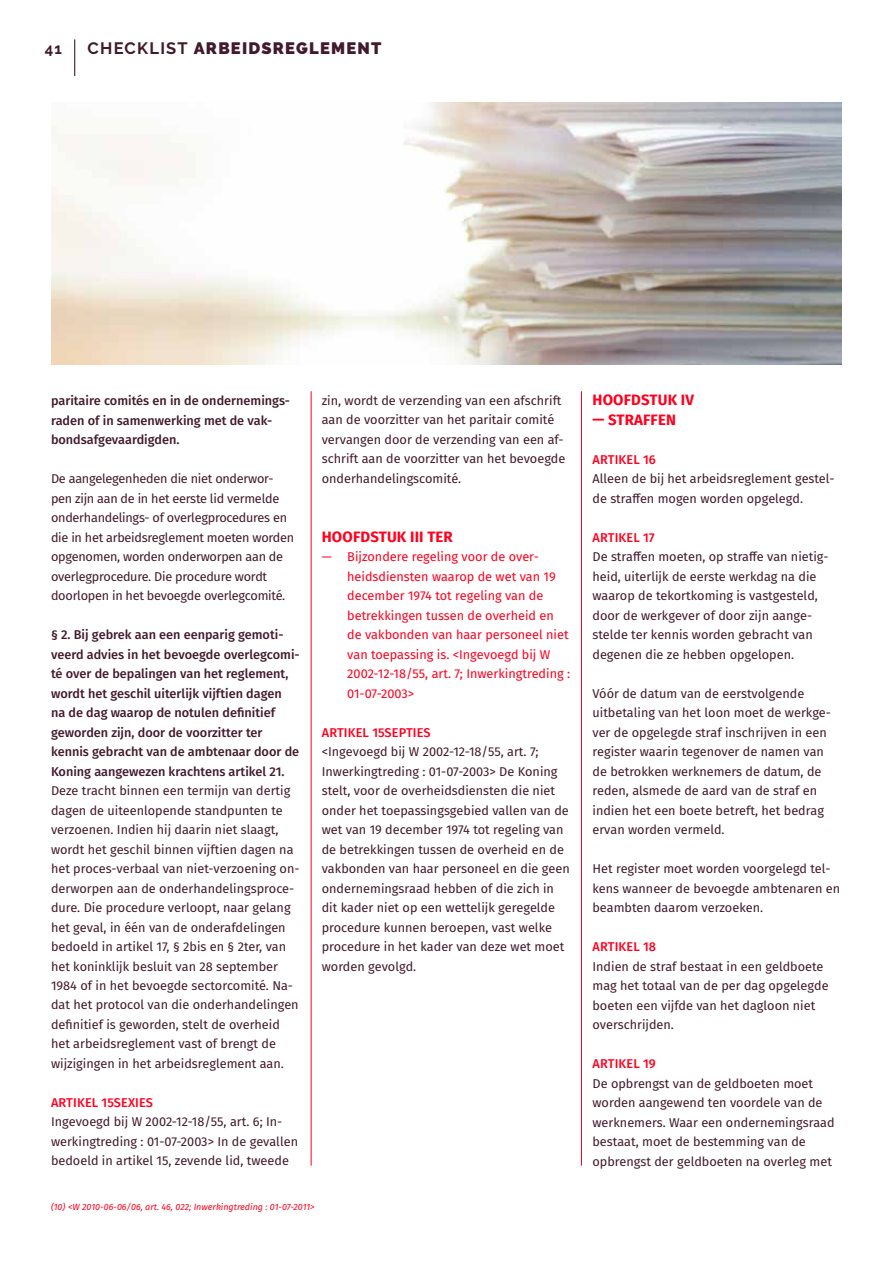
<style>
.page{position:relative;width:893px;height:1263px;background:#fff}
.page>*{position:absolute;margin:0;border:0;box-sizing:border-box;transform-origin:0 0}
.t1{font:900 16.5px "Raleway";letter-spacing:.075em;color:#421a2c}
.t2{font:700 15px "Fira Sans";letter-spacing:.01em;color:#ff001e}
.t3{font:700 15px "Raleway";color:#421a2c}
.t4{font:12.75px/19.5px "Fira Sans";color:#421a2c}
.t5{font:500 12.75px/19.5px "Fira Sans";color:#421a2c}
.t6{font:12.75px/19.5px "Fira Sans";letter-spacing:-.02em;color:#421a2c}
.t7{font:12.75px/19.5px "Fira Sans";color:#ff001e}
.t8{font:500 12.75px "Fira Sans";letter-spacing:.01em;color:#ff001e}
.t9{font:italic 9px "Fira Sans";color:#ff001e}
.s1{font-weight:700}
</style>
<div class="page">
<hr style="left:311px;top:391px;width:1px;height:775px;background:#ff001e">
<hr style="left:581px;top:391px;width:1px;height:775px;background:#ff001e">
<img style="left:51px;top:102px;width:791px;height:262px">
<hr style="left:74px;top:39px;width:1px;height:37px;background:#421a2c">
<p class="t3" style="left:45px;top:40px;width:19px">41</p>
<p class="t1" style="left:88px;top:38px;width:295px"><span class="s1">CHECKLIST</span> ARBEIDSREGLEMENT</p>
<p class="t5" style="left:51px;top:390px;width:241px">paritaire comités en in de ondernemings&shy;raden of in samenwerking met de vak&shy;bondsafgevaardigden.</p>
<p class="t6" style="left:51px;top:468px;width:245px">De aangelegenheden die niet onderwor&shy;pen zijn aan de in het eerste lid vermelde onderhandelings- of overlegprocedures en die in het arbeidsreglement moeten worden opgenomen, worden onderworpen aan de overlegprocedure. Die procedure wordt doorlopen in het bevoegde overlegcomité.</p>
<p class="t5" style="left:51px;top:624px;width:250px">§ 2. Bij gebrek aan een eenparig gemoti&shy;veerd advies in het bevoegde overlegcomi&shy;té over de bepalingen van het reglement, wordt het geschil uiterlijk vijftien dagen<br>na de dag waarop de notulen definitief geworden zijn, door de voorzitter ter kennis gebracht van de ambtenaar door de Koning aangewezen krachtens artikel 21.</p>
<p class="t4" style="left:51px;top:780px;width:250px">Deze tracht binnen een termijn van dertig dagen de uiteenlopende standpunten te verzoenen. Indien hij daarin niet slaagt, wordt het geschil binnen vijftien dagen na het proces-verbaal van niet-verzoening on&shy;derworpen aan de onderhandelingsproce&shy;dure. Die procedure verloopt, naar gelang het geval, in één van de onderafdelingen bedoeld in artikel 17, § 2bis en § 2ter, van het koninklijk besluit van 28 september 1984 of in het bevoegde sectorcomité. Na&shy;dat het protocol van die onderhandelingen definitief is geworden, stelt de overheid het arbeidsreglement vast of brengt de wijzigingen in het arbeidsreglement aan.</p>
<p class="t8" style="left:51px;top:1092px;width:103px">ARTIKEL 15SEXIES</p>
<p class="t4" style="left:51px;top:1112px;width:249px">Ingevoegd bij W 2002-12-18/55, art. 6; In&shy;werkingtreding : 01-07-2003&gt; In de gevallen bedoeld in artikel 15, zevende lid, tweede</p>
<p class="t4" style="left:322px;top:390px;width:245px">zin, wordt de verzending van een afschrift aan de voorzitter van het paritair comité vervangen door de verzending van een af&shy;schrift aan de voorzitter van het bevoegde onderhandelingscomité.</p>
<p class="t2" style="left:322px;top:524px;width:133px">HOOFDSTUK III TER</p>
<p class="t7" style="left:347px;top:546px;width:224px;text-indent:-26px">— Bijzondere regeling voor de over&shy;heidsdiensten waarop de wet van 19 december 1974 tot regeling van de betrekkingen tussen de overheid en de vakbonden van haar personeel niet van toepassing is. &lt;Ingevoegd bij W 2002-12-18/55, art. 7; Inwerkingtreding :<br>01-07-2003&gt;</p>
<p class="t8" style="left:322px;top:722px;width:110px">ARTIKEL 15SEPTIES</p>
<p class="t4" style="left:322px;top:741px;width:250px">&lt;Ingevoegd bij W 2002-12-18/55, art. 7; Inwerkingtreding : 01-07-2003&gt; De Koning stelt, voor de overheidsdiensten die niet onder het toepassingsgebied vallen van de wet van 19 december 1974 tot regeling van de betrekkingen tussen de overheid en de vakbonden van haar personeel en die geen ondernemingsraad hebben of die zich in dit kader niet op een wettelijk geregelde procedure kunnen beroepen, vast welke procedure in het kader van deze wet moet worden gevolgd.</p>
<p class="t9" style="left:51px;top:1200px;width:265px">(10) &lt;W 2010-06-06/06, art. 46, 022; Inwerkingtreding : 01-07-2011&gt;</p>
<p class="t2" style="left:593px;top:387px;width:103px">HOOFDSTUK IV</p>
<p class="t2" style="left:592px;top:407px;width:85px">— STRAFFEN</p>
<p class="t8" style="left:593px;top:449px;width:65px">ARTIKEL 16</p>
<p class="t4" style="left:592px;top:468px;width:244px">Alleen de bij het arbeidsreglement gestel&shy;de straffen mogen worden opgelegd.</p>
<p class="t8" style="left:593px;top:527px;width:64px">ARTIKEL 17</p>
<p class="t4" style="left:592px;top:546px;width:238px">De straffen moeten, op straffe van nietig&shy;heid, uiterlijk de eerste werkdag na die waarop de tekortkoming is vastgesteld, door de werkgever of door zijn aange&shy;stelde ter kennis worden gebracht van degenen die ze hebben opgelopen.</p>
<p class="t4" style="left:592px;top:683px;width:240px">Vóór de datum van de eerstvolgende uitbetaling van het loon moet de werkge&shy;ver de opgelegde straf inschrijven in een register waarin tegenover de namen van de betrokken werknemers de datum, de reden, alsmede de aard van de straf en indien het een boete betreft, het bedrag ervan worden vermeld.</p>
<p class="t4" style="left:592px;top:858px;width:249px">Het register moet worden voorgelegd tel&shy;kens wanneer de bevoegde ambtenaren en beambten daarom verzoeken.</p>
<p class="t8" style="left:593px;top:936px;width:65px">ARTIKEL 18</p>
<p class="t4" style="left:592px;top:956px;width:238px">Indien de straf bestaat in een geldboete mag het totaal van de per dag opgelegde boeten een vijfde van het dagloon niet overschrijden.</p>
<p class="t8" style="left:593px;top:1053px;width:65px">ARTIKEL 19</p>
<p class="t4" style="left:592px;top:1073px;width:244px">De opbrengst van de geldboeten moet worden aangewend ten voordele van de werknemers. Waar een ondernemingsraad bestaat, moet de bestemming van de opbrengst der geldboeten na overleg met</p>
</div>
